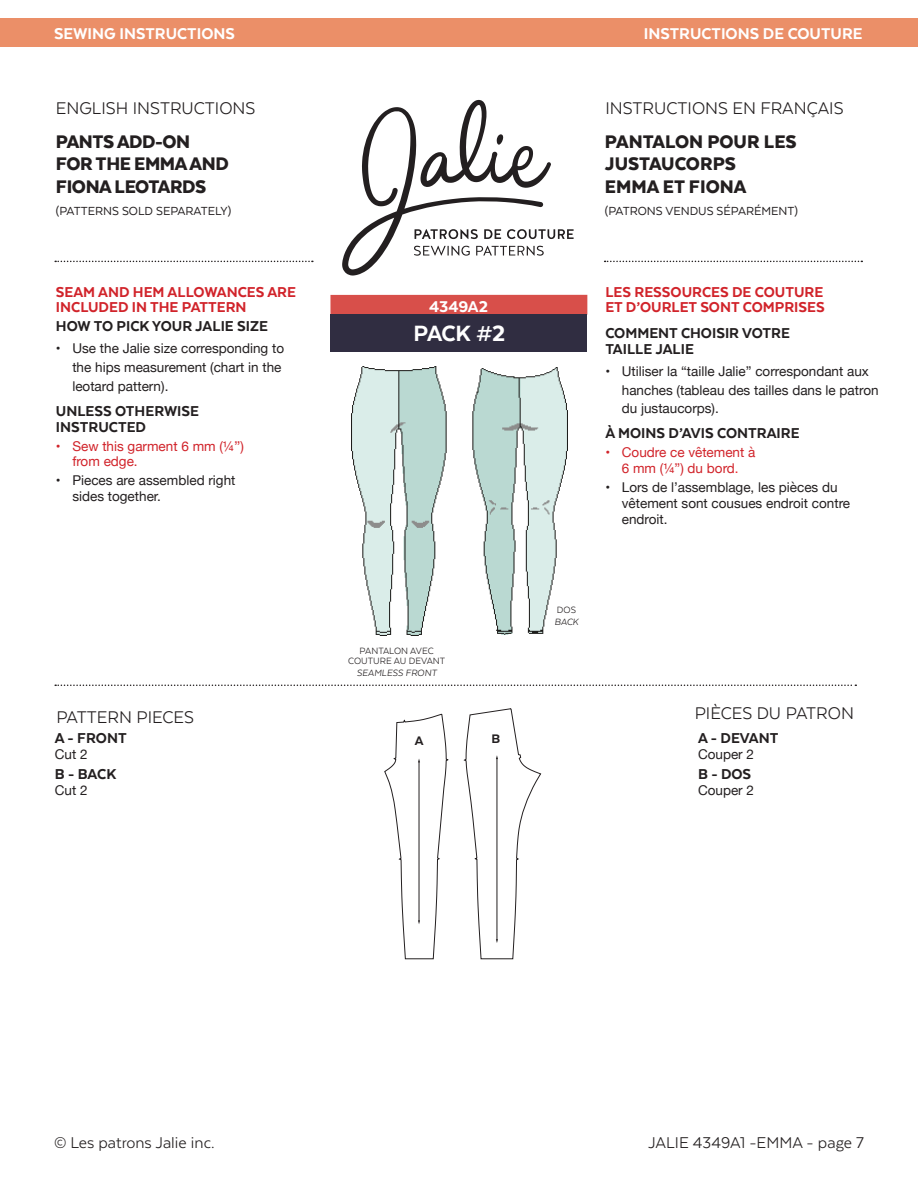
<style>
.page{position:relative;width:918px;height:1188px;background:#fff}
.page>*{position:absolute;margin:0;border:0;box-sizing:border-box;transform-origin:0 0}
.t1{font:800 25.5px "Texta";color:#fff}
.t2{font:900 21px/22.5px "Texta";letter-spacing:-.02em;color:#231f20}
.t3{font:900 21px/22.5px "Texta";color:#231f20}
.t4{font:19.5px "Texta";color:#231f20}
.t5{font:800 18px "Texta";color:#fff}
.t6{font:18px "Texta";color:#231f20}
.t7{font:800 16.5px/15.8px "Texta";color:#231f20}
.t8{font:800 16.5px/15.8px "Texta";color:#d1232a}
.t9{font:800 14.25px "Texta";color:#231f20}
.t10{font:13.5px/18.8px "Helvetica Neue";color:#231f20}
.t11{font:13.5px/15.8px "Helvetica Neue";color:#d1232a;text-align:center}
.t12{font:13.5px "Texta";color:#231f20}
.t13{font:10.5px/9.6px "Texta";color:#231f20;text-align:center}
.t14{font:italic 10.5px/12.6px "Texta";color:#231f20}
.s1{color:#ee292c}
.s2{font-style:normal}
</style>
<div class="page">
<div style="left:0;top:18px;width:918px;height:29px;background:#eb8f68"></div>
<img style="left:352px;top:366px;width:216px;height:269px">
<div style="left:330px;top:295px;width:257px;height:20px;background:#d84f4a"></div>
<svg style="left:55px;top:261px;width:258px;height:1px"></svg>
<svg style="left:55px;top:685px;width:801px;height:1px"></svg>
<svg style="left:605px;top:261px;width:257px;height:1px"></svg>
<div style="left:330px;top:315px;width:257px;height:37px;background:#302d41"></div>
<svg style="left:342px;top:100px;width:232px;height:176px"></svg>
<svg style="left:384px;top:713px;width:65px;height:246px"></svg>
<svg style="left:463px;top:708px;width:78px;height:251px"></svg>
<p class="t5" style="left:54px;top:25px;width:182px">SEWING INSTRUCTIONS</p>
<p class="t5" style="left:644px;top:25px;width:220px">INSTRUCTIONS DE COUTURE</p>
<p class="t4" style="left:56px;top:98px;width:201px">ENGLISH INSTRUCTIONS</p>
<p class="t2" style="left:56px;top:130px;width:174px">PANTS ADD-ON<br>FOR THE EMMA AND<br>FIONA LEOTARDS</p>
<p class="t12" style="left:56px;top:204px;width:177px">(PATTERNS SOLD SEPARATELY)</p>
<p class="t8" style="left:56px;top:284px;width:242px">SEAM AND HEM ALLOWANCES ARE<br>INCLUDED IN THE PATTERN</p>
<p class="t7" style="left:56px;top:318px;width:214px">HOW TO PICK YOUR JALIE SIZE</p>
<p class="t10" style="left:72px;top:340px;width:213px;text-indent:-16px">• Use the Jalie size corresponding to the hips measurement (chart in the leotard pattern).</p>
<p class="t7" style="left:56px;top:403px;width:145px">UNLESS OTHERWISE<br>INSTRUCTED</p>
<p class="t11" style="left:72px;top:439px;width:173px;text-align:left;text-indent:-16px">• Sew this garment 6 mm (¼’’) from edge.</p>
<p class="t10" style="left:72px;top:474px;width:165px;line-height:15.8px;text-indent:-16px">• Pieces are assembled right sides together.</p>
<p class="t4" style="left:56px;top:707px;width:139px">PATTERN PIECES</p>
<p class="t7" style="left:55px;top:730px;width:73px">A - FRONT</p>
<p class="t10" style="left:55px;top:746px;width:34px">Cut 2</p>
<p class="t7" style="left:55px;top:766px;width:63px">B - BACK</p>
<p class="t10" style="left:55px;top:782px;width:34px">Cut 2</p>
<p class="t5" style="left:429px;top:297px;width:61px">4349A2</p>
<p class="t1" style="left:413px;top:320px;width:93px">PACK #2</p>
<p class="t13" style="left:348px;top:646px;width:99px">PANTALON AVEC<br>COUTURE AU DEVANT</p>
<p class="t14" style="left:357px;top:667px;width:81px">SEAMLESS FRONT</p>
<p class="t9" style="left:415px;top:734px;width:10px">A</p>
<p class="t9" style="left:492px;top:732px;width:10px">B</p>
<p class="t4" style="left:605px;top:98px;width:240px">INSTRUCTIONS EN FRANÇAIS</p>
<p class="t3" style="left:605px;top:130px;width:193px">PANTALON POUR LES<br>JUSTAUCORPS<br>EMMA ET FIONA</p>
<p class="t12" style="left:605px;top:204px;width:195px">(PATRONS VENDUS SÉPARÉMENT)</p>
<p class="t8" style="left:605px;top:284px;width:221px">LES RESSOURCES DE COUTURE<br>ET D’OURLET SONT COMPRISES</p>
<p class="t7" style="left:605px;top:325px;width:186px">COMMENT CHOISIR VOTRE<br>TAILLE JALIE</p>
<p class="t10" style="left:622px;top:363px;width:258px;text-indent:-16px">• Utiliser la “taille Jalie” correspondant aux hanches (tableau des tailles dans le patron du justaucorps).</p>
<p class="t7" style="left:605px;top:425px;width:196px">À MOINS D’AVIS CONTRAIRE</p>
<p class="t11" style="left:605px;top:446px;width:152px">• Coudre ce vêtement à<br>6 mm (¼”) du bord<span class="s1">.</span></p>
<p class="t10" style="left:622px;top:480px;width:230px;line-height:15.8px;text-indent:-16px">• Lors de l’assemblage, les pièces du vêtement sont cousues endroit contre endroit.</p>
<p class="t14" style="left:555px;top:603px;width:26px"><span class="s2">DOS<br></span>BACK</p>
<p class="t4" style="left:695px;top:703px;width:161px">PIÈCES DU PATRON</p>
<p class="t7" style="left:698px;top:730px;width:82px">A - DEVANT</p>
<p class="t10" style="left:698px;top:746px;width:58px">Couper 2</p>
<p class="t7" style="left:698px;top:766px;width:55px">B - DOS</p>
<p class="t10" style="left:698px;top:782px;width:58px">Couper 2</p>
<h3 class="t6" style="left:54px;top:1133px;width:162px">© Les patrons Jalie inc.</h3>
<h3 class="t6" style="left:648px;top:1133px;width:217px">JALIE 4349A1 -EMMA - page 7</h3>
</div>
